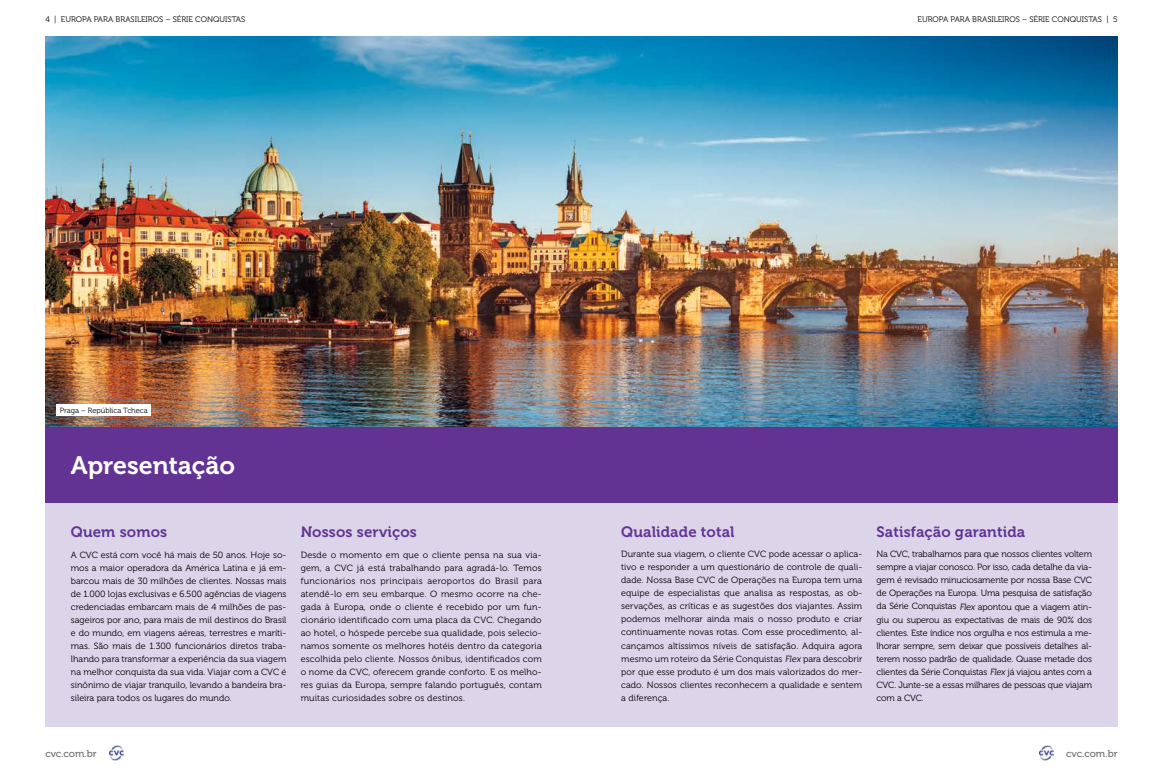
<style>
.page{position:relative;width:1163px;height:780px;background:#fff}
.page>*{position:absolute;margin:0;border:0;box-sizing:border-box;transform-origin:0 0}
.t1{font:25px "Museo 700";color:#fff}
.t2{font:15px "Museo 700";letter-spacing:.01em;color:#623393}
.t3{font:10px "Museo 500";color:#6d6e71}
.t4{font:9px/13px "Museo 300";color:#000;text-align:justify}
.t5{font:8px "Museo 300";color:#000}
.t6{font:7.5px "Museo 300";color:#000}
.s1{font-style:italic}
</style>
<div class="page">
<img style="left:109px;top:745px;width:14px;height:15px">
<img style="left:1039px;top:745px;width:14px;height:15px">
<div style="left:45px;top:424px;width:1072px;height:302px;background:#dcd5ea"></div>
<img style="left:45px;top:37px;width:1072px;height:390px">
<div style="left:57px;top:404px;width:94px;height:11px;background:#fff"></div>
<div style="left:45px;top:427px;width:1072px;height:75px;background:#623393"></div>
<p class="t5" style="left:45px;top:15px;width:201px">4 | EUROPA PARA BRASILEIROS – SÉRIE CONQUISTAS</p>
<p class="t5" style="left:917px;top:15px;width:201px">EUROPA PARA BRASILEIROS – SÉRIE CONQUISTAS | 5</p>
<p class="t6" style="left:60px;top:406px;width:89px">Praga – República Tcheca</p>
<h1 class="t1" style="left:71px;top:451px;width:166px">Apresentação</h1>
<h2 class="t2" style="left:71px;top:523px;width:98px">Quem somos</h2>
<p class="t4" style="left:71px;top:548px;width:217px">A CVC está com você há mais de 50 anos. Hoje so&shy;mos a maior operadora da América Latina e já em&shy;barcou mais de 30 milhões de clientes. Nossas mais de 1.000 lojas exclusivas e 6.500 agências de viagens credenciadas embarcam mais de 4 milhões de pas&shy;sageiros por ano, para mais de mil destinos do Brasil e do mundo, em viagens aéreas, terrestres e maríti&shy;mas. São mais de 1.300 funcionários diretos traba&shy;lhando para transformar a experiência da sua viagem na melhor conquista da sua vida. Viajar com a CVC é sinônimo de viajar tranquilo, levando a bandeira bra&shy;sileira para todos os lugares do mundo.</p>
<h2 class="t2" style="left:300px;top:523px;width:118px">Nossos serviços</h2>
<p class="t4" style="left:300px;top:548px;width:242px">Desde o momento em que o cliente pensa na sua via&shy;gem, a CVC já está trabalhando para agradá-lo. Temos funcionários nos principais aeroportos do Brasil para atendê-lo em seu embarque. O mesmo ocorre na che&shy;gada à Europa, onde o cliente é recebido por um fun&shy;cionário identificado com uma placa da CVC. Chegando ao hotel, o hóspede percebe sua qualidade, pois selecio&shy;namos somente os melhores hotéis dentro da categoria escolhida pelo cliente. Nossos ônibus, identificados com o nome da CVC, oferecem grande conforto. E os melho&shy;res guias da Europa, sempre falando português, contam muitas curiosidades sobre os destinos.</p>
<h2 class="t2" style="left:621px;top:523px;width:115px">Qualidade total</h2>
<p class="t4" style="left:621px;top:548px;width:242px">Durante sua viagem, o cliente CVC pode acessar o aplica&shy;tivo e responder a um questionário de controle de quali&shy;dade. Nossa Base CVC de Operações na Europa tem uma equipe de especialistas que analisa as respostas, as ob&shy;servações, as críticas e as sugestões dos viajantes. Assim podemos melhorar ainda mais o nosso produto e criar continuamente novas rotas. Com esse procedimento, al&shy;cançamos altíssimos níveis de satisfação. Adquira agora mesmo um roteiro da Série Conquistas <span class="s1">Flex</span> para descobrir por que esse produto é um dos mais valorizados do mer&shy;cado. Nossos clientes reconhecem a qualidade e sentem a diferença.</p>
<h2 class="t2" style="left:876px;top:523px;width:150px">Satisfação garantida</h2>
<p class="t4" style="left:876px;top:548px;width:217px">Na CVC, trabalhamos para que nossos clientes voltem sempre a viajar conosco. Por isso, cada detalhe da via&shy;gem é revisado minuciosamente por nossa Base CVC de Operações na Europa. Uma pesquisa de satisfação da Série Conquistas <span class="s1">Flex</span> apontou que a viagem atin&shy;giu ou superou as expectativas de mais de 90% dos clientes. Este índice nos orgulha e nos estimula a me&shy;lhorar sempre, sem deixar que possíveis detalhes al&shy;terem nosso padrão de qualidade. Quase metade dos clientes da Série Conquistas <span class="s1">Flex</span> já viajou antes com a CVC. Junte-se a essas milhares de pessoas que viajam com a CVC.</p>
<p class="t3" style="left:45px;top:747px;width:53px">cvc.com.br</p>
<p class="t3" style="left:1066px;top:747px;width:53px">cvc.com.br</p>
</div>
